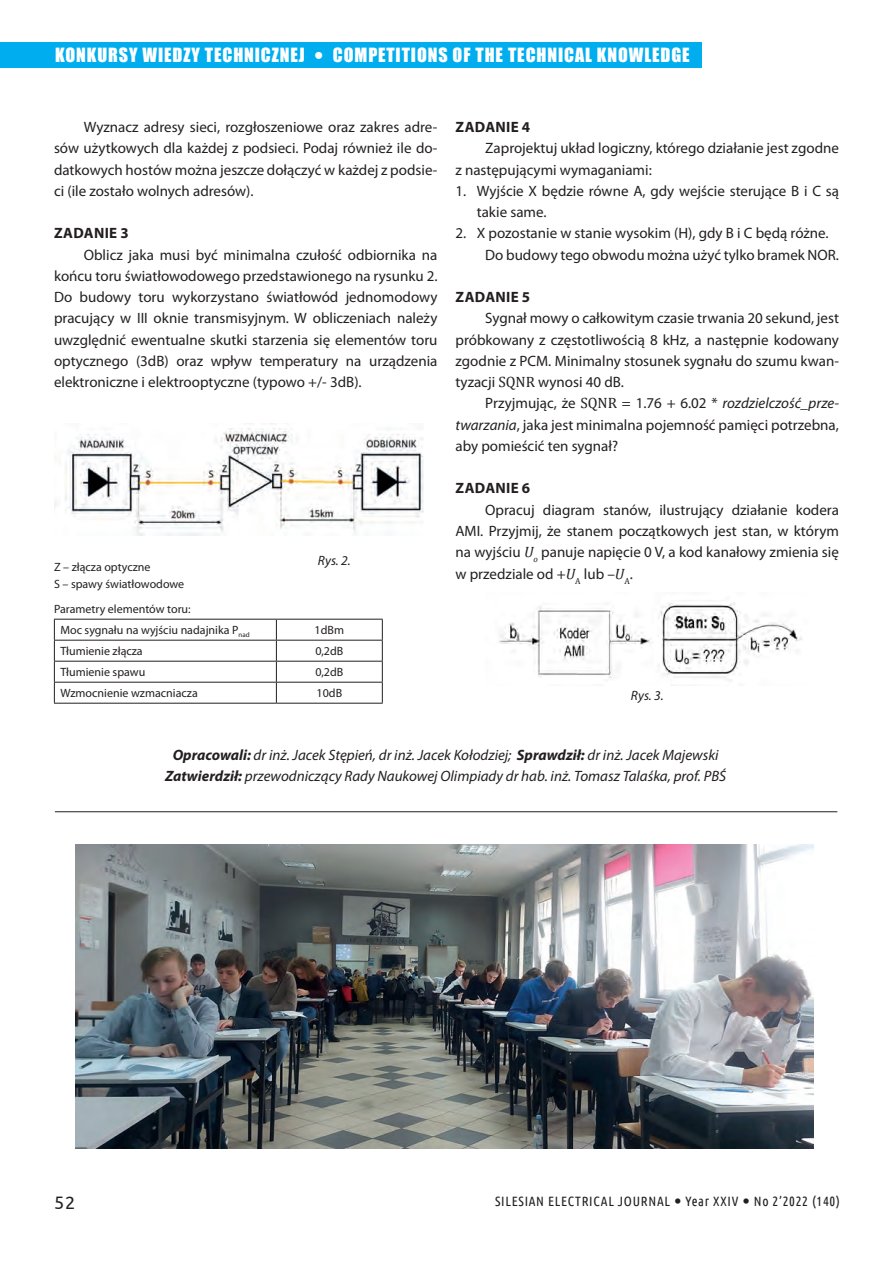
<style>
.page{position:relative;width:893px;height:1263px;background:#fff}
.page>*{position:absolute;margin:0;border:0;box-sizing:border-box;transform-origin:0 0}
.t1{font:18px "Impact";letter-spacing:.05em;color:#fff}
.t2{font:18px "Ubuntu";color:#231f20}
.t3{font:15px/21.3px "Myriad Pro";color:#231f20;text-align:justify}
.t4{font:italic 15px/21px "Myriad Pro";color:#231f20;text-align:center}
.t5{font:700 15px "Myriad Pro";letter-spacing:.02em;color:#231f20}
.t6{font:13.5px "Ubuntu Condensed";letter-spacing:.05em;color:#231f20}
.t7{font:italic 13.5px "Myriad Pro";letter-spacing:-.025em;color:#231f20}
.t8{font:12px/16.5px "Myriad Pro";color:#231f20}
.s1{font-family:"Cambria"}
.s2{font-style:italic}
.s3{font-family:"Cambria";font-style:italic}
.s4{font-weight:700}
</style>
<div class="page">
<div style="left:0;top:42px;width:702px;height:26px;background:#00aeef"></div>
<img style="left:54px;top:423px;width:370px;height:112px">
<hr style="left:54px;top:619px;width:222px;height:1px;background:#231f20">
<hr style="left:276px;top:619px;width:107px;height:1px;background:#231f20">
<hr style="left:54px;top:640px;width:222px;height:1px;background:#231f20">
<hr style="left:276px;top:640px;width:107px;height:1px;background:#231f20">
<hr style="left:54px;top:661px;width:222px;height:1px;background:#231f20">
<hr style="left:276px;top:661px;width:107px;height:1px;background:#231f20">
<hr style="left:54px;top:682px;width:222px;height:1px;background:#231f20">
<svg style="left:54px;top:619px;width:1px;height:84px"></svg>
<hr style="left:276px;top:682px;width:107px;height:1px;background:#231f20">
<svg style="left:276px;top:619px;width:1px;height:84px"></svg>
<svg style="left:382px;top:619px;width:1px;height:84px"></svg>
<hr style="left:54px;top:703px;width:222px;height:1px;background:#231f20">
<hr style="left:276px;top:703px;width:107px;height:1px;background:#231f20">
<hr style="left:55px;top:811px;width:782px;height:1px;background:#231f20">
<img style="left:499px;top:603px;width:303px;height:78px">
<img style="left:76px;top:844px;width:737px;height:304px">
<p class="t1" style="left:55px;top:41px;width:251px">KONKURSY WIEDZY TECHNICZNEJ</p>
<p class="t1" style="left:333px;top:41px;width:11px">COMPETITIONS</p>
<p class="t1" style="left:453px;top:41px;width:33px">OF THE</p>
<p class="t1" style="left:508px;top:41px;width:11px">TECHNICAL</p>
<p class="t1" style="left:597px;top:41px;width:12px">KNOWLEDGE</p>
<p class="t3" style="left:54px;top:116px;width:385px;text-indent:30px">Wyznacz adresy sieci, rozgłoszeniowe oraz zakres adre&shy;sów użytkowych dla każdej z podsieci. Podaj również ile do&shy;datkowych hostów można jeszcze dołączyć w każdej z podsie&shy;ci (ile zostało wolnych adresów).</p>
<p class="t5" style="left:54px;top:224px;width:3px">ZADA</p>
<p class="t5" style="left:94px;top:224px;width:36px">NIE 3</p>
<p class="t3" style="left:54px;top:244px;width:385px;text-indent:30px">Oblicz jaka musi być minimalna czułość odbiornika na końcu toru światłowodowego przedstawionego na rysunku 2.<br>Do budowy toru wykorzystano światłowód jednomodowy pracujący w III oknie transmisyjnym. W obliczeniach należy uwzględnić ewentualne skutki starzenia się elementów toru optycznego (3dB) oraz wpływ temperatury na urządzenia elektroniczne i elektrooptyczne (typowo +/- 3dB).</p>
<p class="t8" style="left:54px;top:559px;width:132px">Z – złącza optyczne<br>S – spawy światłowodowe</p>
<p class="t8" style="left:60px;top:598px;width:191px;line-height:21.5px;text-indent:-6px">Parametry elementów toru:<br>Moc sygnału na wyjściu nadajnika P<sub>nad</sub></p>
<p class="t7" style="left:318px;top:552px;width:34px">Rys. 2.</p>
<p class="t8" style="left:315px;top:622px;width:31px">1dBm</p>
<p class="t8" style="left:60px;top:643px;width:84px">Tłumienie złącza</p>
<p class="t8" style="left:315px;top:643px;width:30px">0,2dB</p>
<p class="t8" style="left:60px;top:664px;width:86px">Tłumienie spawu</p>
<p class="t8" style="left:315px;top:664px;width:30px">0,2dB</p>
<p class="t8" style="left:60px;top:685px;width:139px">Wzmocnienie wzmacniacza</p>
<p class="t8" style="left:317px;top:685px;width:27px">10dB</p>
<p class="t5" style="left:456px;top:117px;width:3px">ZADA</p>
<p class="t5" style="left:495px;top:117px;width:36px">NIE 4</p>
<p class="t3" style="left:455px;top:137px;width:385px;text-indent:30px">Zaprojektuj układ logiczny, którego działanie jest zgodne z następującymi wymaganiami:</p>
<p class="t3" style="left:477px;top:180px;width:364px;text-indent:-21px">1. Wyjście X będzie równe A, gdy wejście sterujące B i C są takie same.</p>
<p class="t3" style="left:485px;top:222px;width:355px;text-indent:-30px">2. X pozostanie w stanie wysokim (H), gdy B i C będą różne.<br>Do budowy tego obwodu można użyć tylko bramek NOR.</p>
<p class="t5" style="left:456px;top:287px;width:3px">ZADA</p>
<p class="t5" style="left:495px;top:287px;width:36px">NIE 5</p>
<p class="t3" style="left:455px;top:307px;width:385px;text-indent:30px">Sygnał mowy o całkowitym czasie trwania 20 sekund, jest próbkowany z częstotliwością 8 kHz, a następnie kodowany zgodnie z PCM. Minimalny stosunek sygnału do szumu kwan&shy;tyzacji <span class="s1">SQNR</span> wynosi 40 dB.</p>
<p class="t3" style="left:455px;top:392px;width:385px;text-indent:30px">Przyjmując, że <span class="s1">SQNR</span> = 1.76 + 6.02 * <span class="s2">rozdzielczość_prze&shy;twarzania</span>, jaka jest minimalna pojemność pamięci potrzebna, aby pomieścić ten sygnał?</p>
<p class="t5" style="left:456px;top:479px;width:3px">ZADA</p>
<p class="t5" style="left:495px;top:479px;width:36px">NIE 6</p>
<p class="t3" style="left:455px;top:499px;width:385px;text-indent:30px">Opracuj diagram stanów, ilustrujący działanie kodera AMI. Przyjmij, że stanem początkowych jest stan, w którym na wyjściu <span class="s3">U</span><sub>o</sub> panuje napięcie 0 V, a kod kanałowy zmienia się w przedziale od +<span class="s3">U</span><sub>A</sub> lub –<span class="s3">U</span><sub>A</sub>.</p>
<p class="t7" style="left:631px;top:687px;width:34px">Rys. 3.</p>
<p class="t4" style="left:165px;top:744px;width:562px"><span class="s4">Opracowali:</span> dr inż. Jacek Stępień, dr inż. Jacek Kołodziej; <span class="s4">Sprawdził:</span> dr inż. Jacek Majewski<br><span class="s4">Zatwierdził:</span> przewodniczący Rady Naukowej Olimpiady dr hab. inż. Tomasz Talaśka, prof. PBŚ</p>
<p class="t2" style="left:54px;top:1192px;width:23px">52</p>
<p class="t6" style="left:495px;top:1192px;width:346px">SILESIAN ELECTRICAL JOURNAL Year XXIV No 2’2022 (140)</p>
</div>
